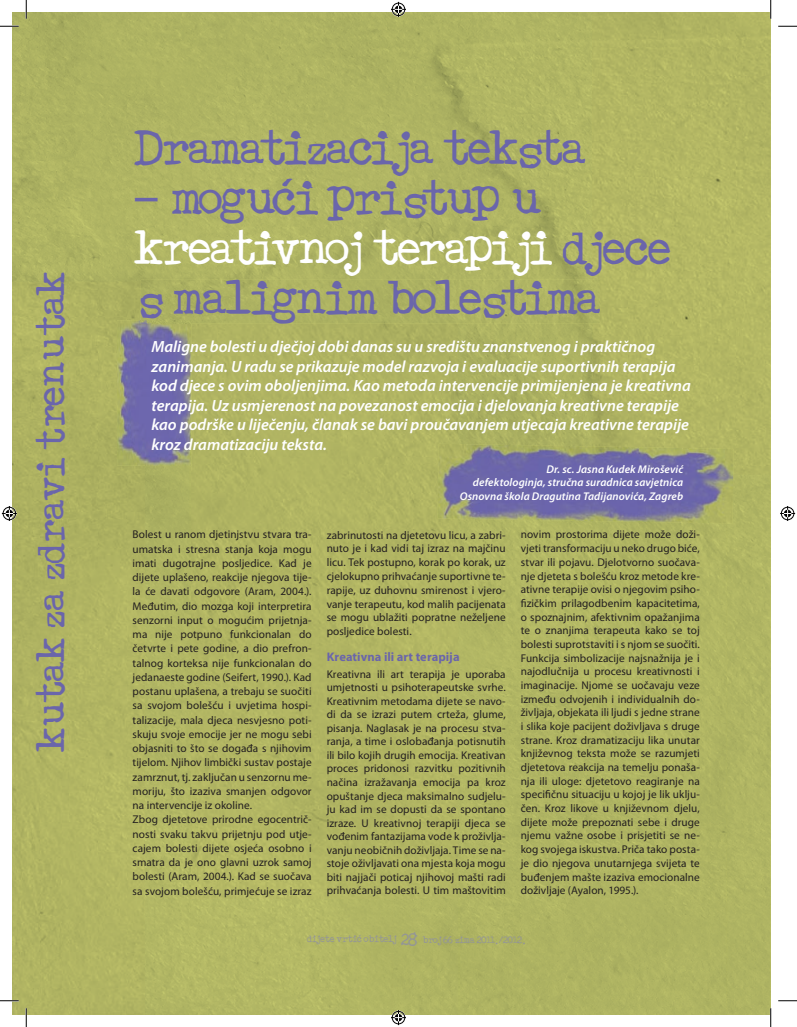
<style>
.page{position:relative;width:797px;height:1027px;background:#fff}
.page>*{position:absolute;margin:0;border:0;box-sizing:border-box;transform-origin:0 0}
.t1{font:37.5px/50px "ACOUSTICBASSV";letter-spacing:-.04em;color:#6a65ab}
.t2{font:31.25px "ACOUSTICBASSV";color:#6a65ab}
.t3{font:italic 600 16.25px/19.5px "Myriad Pro";color:#fff}
.t4{font:700 12.5px "Myriad Pro";letter-spacing:.005em;color:#6a65ab}
.t5{font:11.25px/13.8px "Myriad Pro";letter-spacing:.005em;color:#231f20;text-align:justify}
.t6{font:italic 600 11.25px/13.5px "Myriad Pro";letter-spacing:.005em;color:#fff;text-align:right}
.t7{font:7.5px "ACOUSTICBASSV";color:#939598}
.s1{color:#fff}
.s2{font-size:12.5px}
</style>
<div class="page">
<img style="left:12px;top:12px;width:580px;height:270px">
<div style="left:592px;top:12px;width:178px;height:463px;background:#b3b663"></div>
<div style="left:12px;top:282px;width:133px;height:733px;background:#b0b462"></div>
<div style="left:191px;top:323px;width:267px;height:692px;background:#b1b563"></div>
<img style="left:458px;top:323px;width:135px;height:121px">
<div style="left:145px;top:466px;width:46px;height:549px;background:#b1b664"></div>
<div style="left:727px;top:475px;width:43px;height:540px;background:#b0b463"></div>
<div style="left:458px;top:523px;width:269px;height:492px;background:#b0b563"></div>
<div style="left:141px;top:280px;width:459px;height:43px;background:#aeb362"></div>
<img style="left:437px;top:444px;width:296px;height:79px">
<img style="left:117px;top:320px;width:75px;height:146px">
<img style="left:141px;top:320px;width:51px;height:3px">
<svg style="left:0;top:25px;width:19px;height:2px"></svg>
<svg style="left:778px;top:25px;width:19px;height:2px"></svg>
<svg style="left:0;top:1000px;width:19px;height:1px"></svg>
<svg style="left:778px;top:1000px;width:19px;height:1px"></svg>
<svg style="left:25px;top:0;width:2px;height:19px"></svg>
<svg style="left:25px;top:1008px;width:2px;height:19px"></svg>
<svg style="left:770px;top:0;width:1px;height:19px"></svg>
<svg style="left:770px;top:1008px;width:1px;height:19px"></svg>
<svg style="left:391px;top:2px;width:15px;height:15px"></svg>
<svg style="left:391px;top:1010px;width:15px;height:15px"></svg>
<svg style="left:2px;top:506px;width:15px;height:15px"></svg>
<svg style="left:780px;top:506px;width:15px;height:15px"></svg>
<h2 class="t2" style="left:27px;top:753px;width:482px;rotate:-90deg">kutak za zdravi trenutak</h2>
<h1 class="t1" style="left:133px;top:122px;width:452px">Dramatizacija teksta</h1>
<h1 class="t1" style="left:133px;top:172px;width:537px">— mogući pristup u <span class="s1">kreativnoj terapiji</span> djece s malignim bolestima</h1>
<p class="t3" style="left:151px;top:336px;width:541px">Maligne bolesti u dječjoj dobi danas su u središtu znanstvenog i praktičnog zanimanja. U radu se prikazuje model razvoja i evaluacije suportivnih terapija kod djece s ovim oboljenjima. Kao metoda intervencije primijenjena je kreativna terapija. Uz usmjerenost na povezanost emocija i djelovanja kreativne terapije kao podrške u liječenju, članak se bavi proučavanjem utjecaja kreativne terapije kroz dramatizaciju teksta.</p>
<p class="t6" style="left:460px;top:462px;width:225px">Dr. sc. Jasna Kudek Mirošević<br>defektologinja, stručna suradnica savjetnica<br>Osnovna škola Dragutina Tadijanovića, Zagreb</p>
<p class="t5" style="left:133px;top:527px;width:181px;line-height:14.2px;text-align:left">Bolest u ranom djetinjstvu stvara tra&shy;umatska i stresna stanja koja mogu imati dugotrajne posljedice. Kad je dijete uplašeno, reakcije njegova tije&shy;la će davati odgovore (Aram, 2004.).<br>Međutim, dio mozga koji interpretira senzorni input o mogućim prijetnja&shy;ma nije potpuno funkcionalan do četvrte i pete godine, a dio prefron&shy;talnog korteksa nije funkcionalan do jedanaeste godine (Seifert, 1990.). Kad postanu uplašena, a trebaju se suočiti sa svojom bolešću i uvjetima hospi&shy;talizacije, mala djeca nesvjesno poti&shy;skuju svoje emocije jer ne mogu sebi objasniti to što se događa s njihovim tijelom. Njihov limbički sustav postaje zamrznut, tj. zaključan u senzornu me&shy;moriju, što izaziva smanjen odgovor na intervencije iz okoline.<br>Zbog djetetove prirodne egocentrič&shy;nosti svaku takvu prijetnju pod utje&shy;cajem bolesti dijete osjeća osobno i smatra da je ono glavni uzrok samoj bolesti (Aram, 2004.). Kad se suočava sa svojom bolešću, primjećuje se izraz</p>
<p class="t5" style="left:327px;top:528px;width:180px">zabrinutosti na djetetovu licu, a zabri&shy;nuto je i kad vidi taj izraz na majčinu licu. Tek postupno, korak po korak, uz cjelokupno prihvaćanje suportivne te&shy;rapije, uz duhovnu smirenost i vjero&shy;vanje terapeutu, kod malih pacijenata se mogu ublažiti popratne neželjene posljedice bolesti.</p>
<p class="t4" style="left:327px;top:648px;width:134px">Kreativna ili art terapija</p>
<p class="t5" style="left:327px;top:667px;width:180px">Kreativna ili art terapija je uporaba umjetnosti u psihoterapeutske svrhe.<br>Kreativnim metodama dijete se navo&shy;di da se izrazi putem crteža, glume, pisanja. Naglasak je na procesu stva&shy;ranja, a time i oslobađanja potisnutih ili bilo kojih drugih emocija. Kreativan proces pridonosi razvitku pozitivnih načina izražavanja emocija pa kroz opuštanje djeca maksimalno sudjelu&shy;ju kad im se dopusti da se spontano izraze. U kreativnoj terapiji djeca se vođenim fantazijama vode k proživlja&shy;vanju neobičnih doživljaja. Time se na&shy;stoje oživljavati ona mjesta koja mogu biti najjači poticaj njihovoj mašti radi prihvaćanja bolesti. U tim maštovitim</p>
<p class="t5" style="left:520px;top:528px;width:181px">novim prostorima dijete može doži&shy;vjeti transformaciju u neko drugo biće, stvar ili pojavu. Djelotvorno suočava&shy;nje djeteta s bolešću kroz metode kre&shy;ativne terapije ovisi o njegovim psiho&shy;fizičkim prilagodbenim kapacitetima, o spoznajnim, afektivnim opažanjima te o znanjima terapeuta kako se toj bolesti suprotstaviti i s njom se suočiti.<br>Funkcija simbolizacije najsnažnija je i najodlučnija u procesu kreativnosti i imaginacije. Njome se uočavaju veze između odvojenih i individualnih do&shy;življaja, objekata ili ljudi s jedne strane i slika koje pacijent doživljava s druge strane. Kroz dramatizaciju lika unutar književnog teksta može se razumjeti djetetova reakcija na temelju ponaša&shy;nja ili uloge: djetetovo reagiranje na specifičnu situaciju u kojoj je lik uklju&shy;čen. Kroz likove u književnom djelu, dijete može prepoznati sebe i druge njemu važne osobe i prisjetiti se ne&shy;kog svojega iskustva. Priča tako posta&shy;je dio njegova unutarnjega svijeta te buđenjem mašte izaziva emocionalne doživljaje (Ayalon, 1995.).</p>
<p class="t7" style="left:307px;top:934px;width:224px">dijete vrtić obitelj <span class="s2">28</span> broj 66 zima 2011./2012.</p>
</div>
